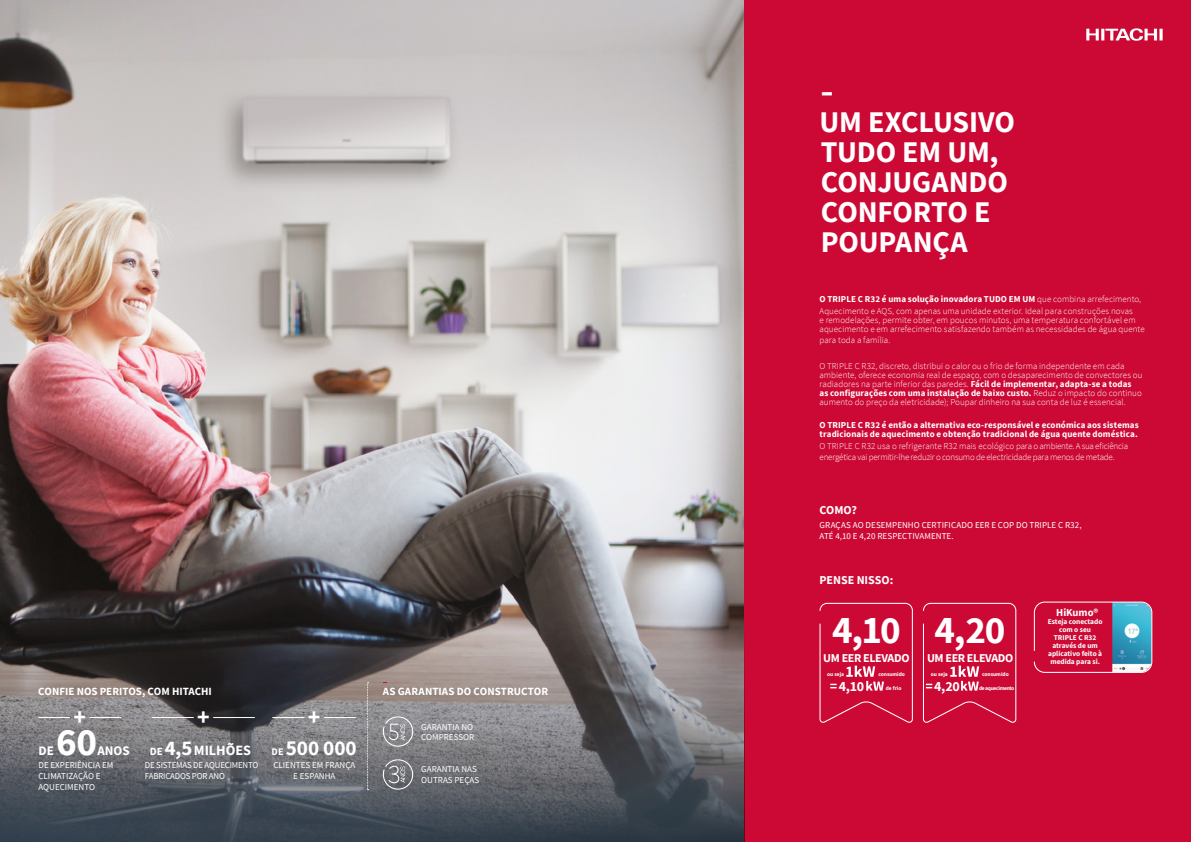
<style>
.page{position:relative;width:1191px;height:842px;background:#fff}
.page>*{position:absolute;margin:0;border:0;box-sizing:border-box;transform-origin:0 0}
.t1{font:700 39.1px "Source Sans Pro";color:#fff}
.t2{font:700 39px "Source Sans Pro";color:#fff}
.t3{font:700 30px/30px "Source Sans Pro";letter-spacing:-.01em;color:#fff}
.t4{font:700 23.8px "Source Sans Pro";color:#fff}
.t5{font:700 21.2px "Source Sans Pro";letter-spacing:.005em;color:#fff}
.t6{font:700 14.2px "Source Sans Pro";letter-spacing:-.005em;color:#fff}
.t7{font:700 14px "Source Sans Pro";color:#fff}
.t8{font:700 13px "Source Sans Pro";color:#fff}
.t9{font:700 12px "Source Sans Pro";letter-spacing:-.03em;color:#fff}
.t10{font:700 12px "Source Sans Pro";color:#fff}
.t11{font:700 11px "Source Sans Pro";color:#fff}
.t12{font:700 10.6px "Source Sans Pro";color:#fff}
.t13{font:300 9px/9px "Source Sans Pro";letter-spacing:.005em;color:#fff}
.t14{font:9px/10.8px "Source Sans Pro";color:#fff}
.t15{font:300 9px/11.2px "Source Sans Pro";letter-spacing:-.02em;color:#fff}
.t16{font:700 9px/9px "Source Sans Pro";letter-spacing:.01em;color:#fff}
.t17{font:9px/10.8px "Source Sans Pro";letter-spacing:-.02em;color:#fff}
.t18{font:700 7.4px/8px "Source Sans Pro";color:#fff;text-align:center}
.t19{font:700 5.5px "Source Sans Pro";color:#fff}
.t20{font:700 5.5px "Source Sans Pro";letter-spacing:-.05em;color:#fff}
.s1{font-size:10.9px}
.s2{font-size:20.7px}
.s3{font-size:10.1px}
.s4{font-weight:700}
</style>
<div class="page">
<img style="left:0;top:0;width:744px;height:567px">
<div style="left:744px;top:0;width:447px;height:842px;background:#cc0935"></div>
<svg style="left:0;top:567px;width:744px;height:275px;background:#5d5c60"></svg>
<hr style="left:38px;top:717px;width:32px;height:1px;background:#fff">
<hr style="left:90px;top:717px;width:31px;height:1px;background:#fff">
<hr style="left:152px;top:717px;width:42px;height:1px;background:#fff">
<hr style="left:213px;top:717px;width:42px;height:1px;background:#fff">
<hr style="left:272px;top:717px;width:32px;height:1px;background:#fff">
<hr style="left:324px;top:717px;width:32px;height:1px;background:#fff">
<svg style="left:367px;top:682px;width:1px;height:108px"></svg>
<svg style="left:1086px;top:28px;width:76px;height:13px"></svg>
<svg style="left:1033px;top:602px;width:119px;height:71px"></svg>
<svg style="left:819px;top:603px;width:94px;height:120px"></svg>
<svg style="left:923px;top:603px;width:93px;height:120px"></svg>
<svg style="left:382px;top:715px;width:33px;height:32px"></svg>
<svg style="left:382px;top:758px;width:33px;height:32px"></svg>
<p class="t11" style="left:38px;top:684px;width:175px">CONFIE NOS PERITOS, COM HITACHI</p>
<p class="t11" style="left:383px;top:684px;width:167px">AS GARANTIAS DO CONSTRUCTOR</p>
<h3 class="t4" style="left:74px;top:701px;width:14px">+</h3>
<h3 class="t4" style="left:197px;top:701px;width:14px">+</h3>
<h3 class="t4" style="left:308px;top:701px;width:14px">+</h3>
<h1 class="t1" style="left:56px;top:715px;width:42px">60</h1>
<h3 class="t8" style="left:97px;top:742px;width:34px">ANOS</h3>
<h3 class="t8" style="left:38px;top:742px;width:17px">DE</h3>
<p class="t14" style="left:38px;top:760px;width:76px">DE EXPERIÊNCIA EM<br>CLIMATIZAÇÃO E<br>AQUECIMENTO</p>
<h3 class="t6" style="left:150px;top:740px;width:103px"><span class="s1">DE</span> <span class="s2">4,5</span>MILHÕES</h3>
<h3 class="t5" style="left:271px;top:733px;width:87px"><span class="s3">DE</span> 500 000</h3>
<p class="t17" style="left:145px;top:760px;width:115px">DE SISTEMAS DE AQUECIMENTO<br>FABRICADOS POR ANO</p>
<p class="t14" style="left:273px;top:760px;width:83px;text-align:center">CLIENTES EM FRANÇA<br>E ESPANHA</p>
<p class="t14" style="left:421px;top:721px;width:54px">GARANTIA NO<br>COMPRESSOR</p>
<p class="t14" style="left:421px;top:764px;width:59px">GARANTIA NAS<br>OUTRAS PEÇAS</p>
<h3 class="t3" style="left:819px;top:76px;width:197px">–<br>UM EXCLUSIVO<br>TUDO EM UM,<br>CONJUGANDO<br>CONFORTO E<br>POUPANÇA</h3>
<p class="t13" style="left:819px;top:293px;width:323px;line-height:11.8px"><span class="s4">O TRIPLE C R32 é uma solução inovadora TUDO EM UM</span> que combina arrefecimento,<br>Aquecimento e AQS, com apenas uma unidade exterior. Ideal para construções novas</p>
<p class="t13" style="left:819px;top:315px;width:327px">e remodelações, permite obter, em poucos minutos, uma temperatura confortável em aquecimento e em arrefecimento satisfazendo também as necessidades de água quente</p>
<p class="t13" style="left:819px;top:335px;width:72px">para toda a família.</p>
<p class="t13" style="left:819px;top:361px;width:324px">O TRIPLE C R32, discreto, distribui o calor ou o frio de forma independente em cada ambiente, oferece economia real de espaço, com o desaparecimento de convectores ou radiadores na parte inferior das paredes. <span class="s4">Fácil de implementar, adapta-se a todas as configurações com uma instalação de baixo custo.</span> Reduz o impacto do continuo aumento do preço da eletricidade); Poupar dinheiro na sua conta de luz é essencial.</p>
<p class="t16" style="left:819px;top:421px;width:321px">O TRIPLE C R32 é então a alternativa eco-responsável e económica aos sistemas tradicionais de aquecimento e obtenção tradicional de água quente doméstica.</p>
<p class="t15" style="left:819px;top:440px;width:310px">O TRIPLE C R32 usa o refrigerante R32 mais ecológico para o ambiente. A sua eficiência energética vai permitir-lhe reduzir o consumo de electricidade para menos de metade.</p>
<h3 class="t9" style="left:819px;top:502px;width:39px">COMO?</h3>
<p class="t14" style="left:819px;top:520px;width:264px">GRAÇAS AO DESEMPENHO CERTIFICADO EER E COP DO TRIPLE C R32,<br>ATÉ 4,10 E 4,20 RESPECTIVAMENTE.</p>
<h3 class="t10" style="left:819px;top:572px;width:75px">PENSE NISSO:</h3>
<h2 class="t2" style="left:832px;top:604px;width:70px">4,10</h2>
<h3 class="t7" style="left:838px;top:676px;width:27px">4,10</h3>
<h3 class="t9" style="left:823px;top:649px;width:88px">UM EER ELEVADO</h3>
<p class="t19" style="left:827px;top:671px;width:18px">ou seja</p>
<p class="t19" style="left:878px;top:671px;width:28px">consumido</p>
<p class="t19" style="left:885px;top:685px;width:17px">de frio</p>
<h2 class="t2" style="left:934px;top:604px;width:73px">4,20</h2>
<h3 class="t7" style="left:934px;top:676px;width:27px">4,20</h3>
<h3 class="t9" style="left:927px;top:649px;width:88px">UM EER ELEVADO</h3>
<p class="t19" style="left:930px;top:671px;width:18px">ou seja</p>
<p class="t19" style="left:982px;top:671px;width:28px">consumido</p>
<p class="t20" style="left:979px;top:685px;width:37px">de aquecimento</p>
<p class="t12" style="left:1056px;top:605px;width:44px">HiKumo®</p>
<p class="t18" style="left:1047px;top:617px;width:56px">Esteja conectado com o seu<br>TRIPLE C R32 através de um aplicativo feito à medida para si.</p>
</div>
